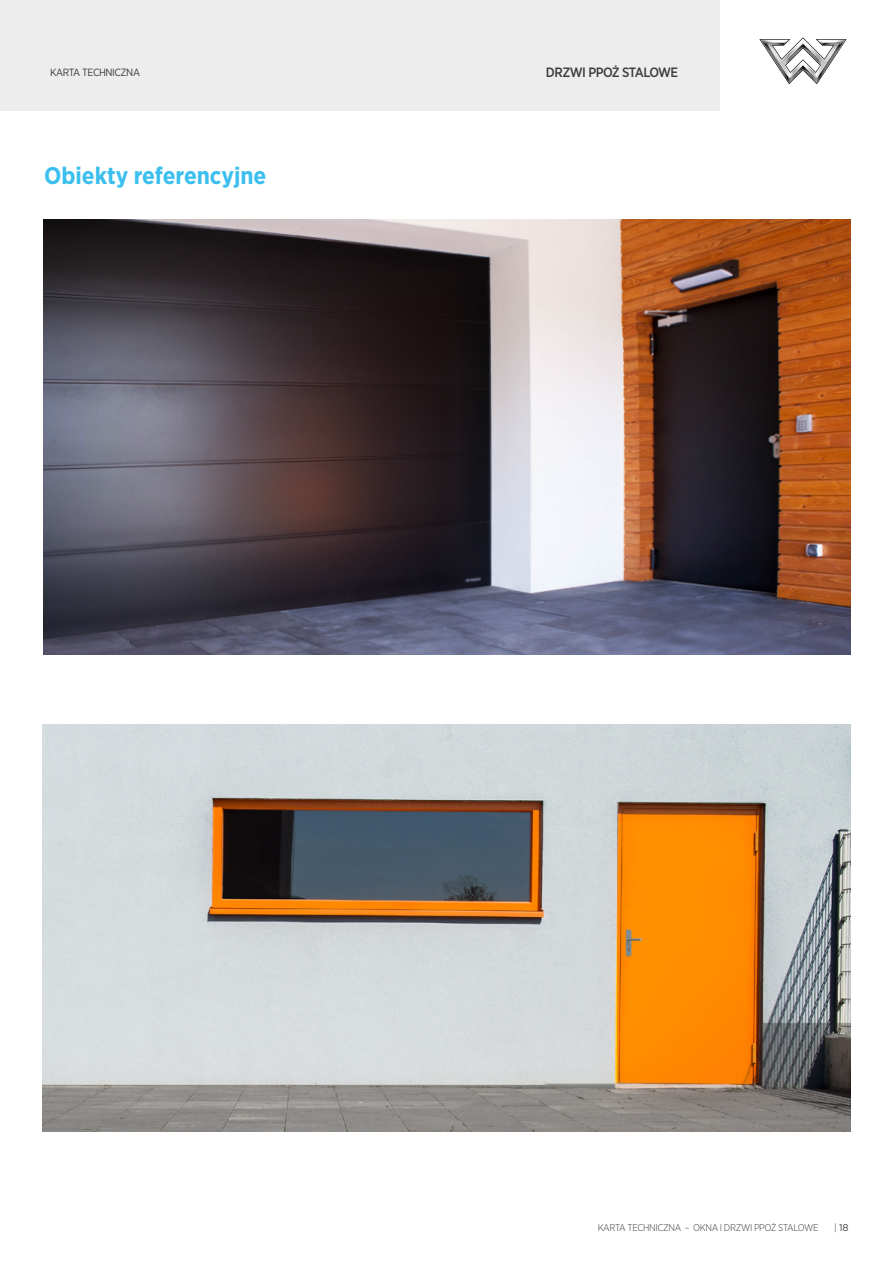
<style>
.page{position:relative;width:893px;height:1263px;background:#fff}
.page>*{position:absolute;margin:0;border:0;box-sizing:border-box;transform-origin:0 0}
.t1{font:700 24px "Gotham Narrow";color:#3bbfee}
.t2{font:500 13.5px "Gotham Narrow";letter-spacing:-.04em;color:#3c3c3b}
.t3{font:10.5px "Gotham Narrow";letter-spacing:-.04em;color:#3c3c3b}
.t4{font:300 9.75px "Gotham Narrow";letter-spacing:-.035em;color:#3c3c3b}
.t5{font:9.75px "Gotham";color:#3c3c3b}
.s1{font-weight:300}
</style>
<div class="page">
<div style="left:0;top:0;width:721px;height:111px;background:#ededed"></div>
<svg style="left:759px;top:37px;width:88px;height:47px"></svg>
<img style="left:43px;top:219px;width:807px;height:436px">
<img style="left:43px;top:724px;width:807px;height:407px">
<p class="t3" style="left:50px;top:66px;width:91px">KARTA TECHNICZNA</p>
<h2 class="t2" style="left:546px;top:64px;width:134px">DRZWI PPOŻ STALOWE</h2>
<h1 class="t1" style="left:44px;top:160px;width:224px">Obiekty referencyjne</h1>
<p class="t4" style="left:598px;top:1222px;width:222px">KARTA TECHNICZNA – OKNA I DRZWI PPOŻ STALOWE</p>
<p class="t5" style="left:834px;top:1221px;width:16px"><span class="s1">|</span> 18</p>
</div>
